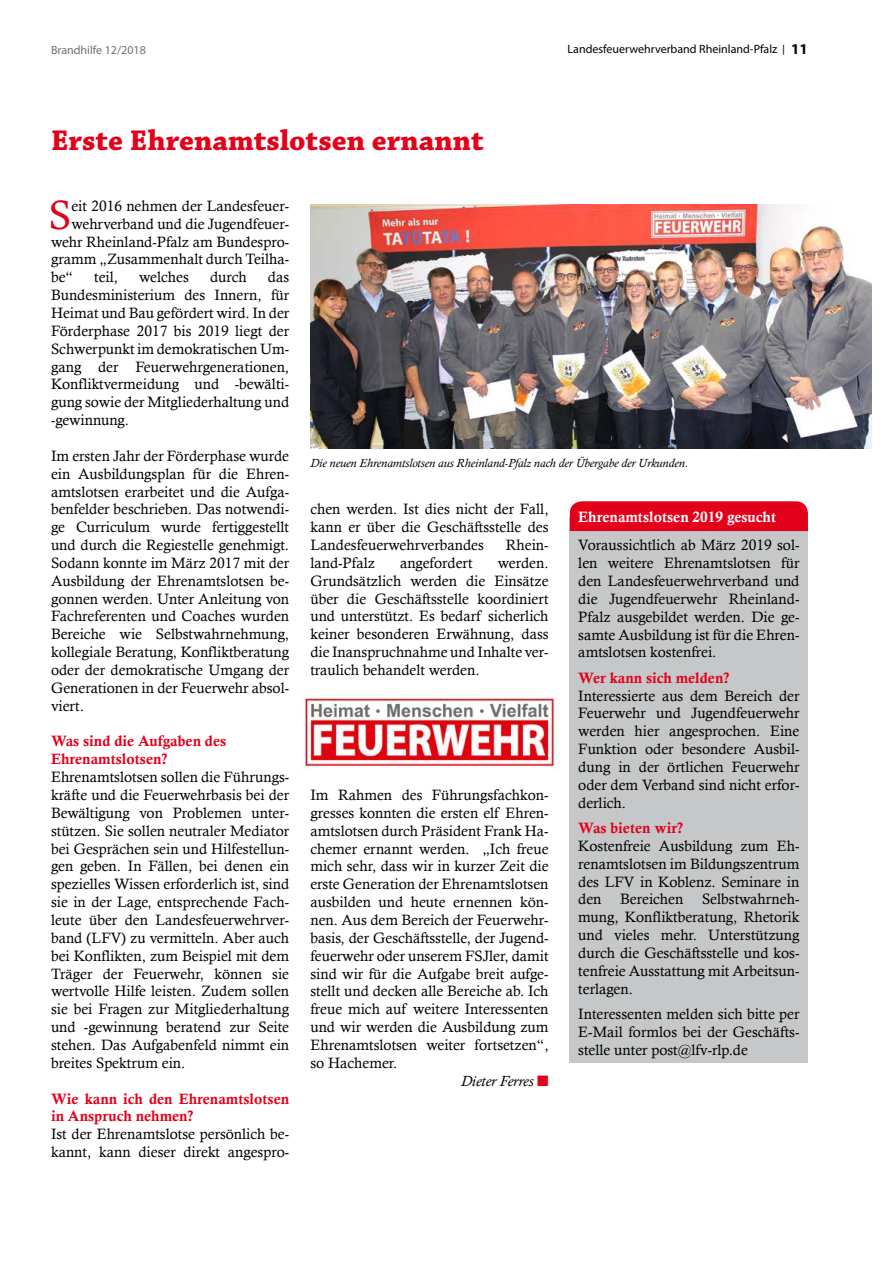
<style>
.page{position:relative;width:893px;height:1263px;background:#fff}
.page>*{position:absolute;margin:0;border:0;box-sizing:border-box;transform-origin:0 0}
.t1{font:40.95px "Calisto";color:#e2001a}
.t2{font:700 30px "Chaparral Pro";color:#e2001a}
.t3{font:15px/17.9px "Calisto";color:#000;text-align:justify}
.t4{font:15px/17.9px "Calis MT Bol";color:#e2001a}
.t5{font:15px "Calis MT Bol";color:#fff}
.t6{font:italic 15px "Calisto";color:#000}
.t7{font:italic 12px "Calisto";color:#000}
.t8{font:12px "Myriad Pro";color:#000}
.t9{font:12px "Myriad Pro";color:#707172}
.s1{font-family:"Calisto"}
.s2{font-family:"Myriad";font-weight:700;font-size:15px}
.s3{color:#e2001a}
</style>
<div class="page">
<div style="left:570px;top:517px;width:238px;height:546px;background:#c6c7c8"></div>
<div style="left:570px;top:501px;width:238px;height:30px;background:#e2001a"></div>
<img style="left:310px;top:204px;width:562px;height:244px">
<img style="left:302px;top:697px;width:256px;height:73px">
<p class="t9" style="left:51px;top:42px;width:96px">Brandhilfe 12/2018</p>
<p class="t8" style="left:568px;top:41px;width:242px">Landesfeuerwehrverband Rheinland-Pfalz <span class="s1">|</span> <span class="s2">11</span></p>
<h2 class="t2" style="left:51px;top:123px;width:434px">Erste Ehrenamtslotsen ernannt</h2>
<h1 class="t1" style="left:49px;top:191px;width:24px">S</h1>
<p class="t3" style="left:71px;top:197px;width:219px">eit 2016 nehmen der Landesfeuer-</p>
<p class="t3" style="left:71px;top:215px;width:219px">wehrverband und die Jugendfeuer-</p>
<p class="t3" style="left:51px;top:232px;width:240px">wehr Rheinland-Pfalz am Bundespro-</p>
<p class="t3" style="left:51px;top:250px;width:240px">gramm „Zusammenhalt durch Teilha-</p>
<p class="t3" style="left:51px;top:268px;width:24px">be“</p>
<p class="t3" style="left:94px;top:268px;width:25px">teil,</p>
<p class="t3" style="left:139px;top:268px;width:51px">welches</p>
<p class="t3" style="left:210px;top:268px;width:38px">durch</p>
<p class="t3" style="left:51px;top:268px;width:240px;text-indent:217px">das Bundesministerium des Innern, für Heimat und Bau gefördert wird. In der Förderphase 2017 bis 2019 liegt der Schwerpunkt im demokratischen Um&shy;gang der Feuerwehrgenerationen, Konfliktvermeidung und -bewälti&shy;gung sowie der Mitgliederhaltung und -gewinnung.</p>
<p class="t3" style="left:51px;top:447px;width:240px">Im ersten Jahr der Förderphase wurde ein Ausbildungsplan für die Ehren&shy;amtslotsen erarbeitet und die Aufga&shy;benfelder beschrieben. Das notwendi&shy;ge Curriculum wurde fertiggestellt und durch die Regiestelle genehmigt.<br>Sodann konnte im März 2017 mit der Ausbildung der Ehrenamtslotsen be&shy;gonnen werden. Unter Anleitung von Fachreferenten und Coaches wurden Bereiche wie Selbstwahrnehmung, kollegiale Beratung, Konfliktberatung oder der demokratische Umgang der Generationen in der Feuerwehr absol&shy;viert.</p>
<p class="t4" style="left:51px;top:732px;width:177px">Was sind die Aufgaben des<br>Ehrenamtslotsen?</p>
<p class="t3" style="left:51px;top:768px;width:240px">Ehrenamtslotsen sollen die Führungs&shy;kräfte und die Feuerwehrbasis bei der Bewältigung von Problemen unter&shy;stützen. Sie sollen neutraler Mediator bei Gesprächen sein und Hilfestellun&shy;gen geben. In Fällen, bei denen ein spezielles Wissen erforderlich ist, sind sie in der Lage, entsprechende Fach&shy;leute über den Landesfeuerwehrver&shy;band (LFV) zu vermitteln. Aber auch bei Konflikten, zum Beispiel mit dem Träger der Feuerwehr, können sie wertvolle Hilfe leisten. Zudem sollen sie bei Fragen zur Mitgliederhaltung und -gewinnung beratend zur Seite stehen. Das Aufgabenfeld nimmt ein breites Spektrum ein.</p>
<p class="t4" style="left:51px;top:1089px;width:240px">Wie kann ich den Ehrenamtslotsen in Anspruch nehmen?</p>
<p class="t3" style="left:51px;top:1125px;width:240px">Ist der Ehrenamtslotse persönlich be&shy;kannt, kann dieser direkt angespro-</p>
<p class="t7" style="left:310px;top:456px;width:379px">Die neuen Ehrenamtslotsen aus Rheinland-Pfalz nach der Übergabe der Urkunden.</p>
<p class="t3" style="left:310px;top:500px;width:240px">chen werden. Ist dies nicht der Fall, kann er über die Geschäftsstelle des Landesfeuerwehrverbandes</p>
<p class="t3" style="left:506px;top:536px;width:44px">Rhein-</p>
<p class="t3" style="left:310px;top:554px;width:240px;text-indent:187px">werden.<br>Grundsätzlich werden die Einsätze über die Geschäftsstelle koordiniert und unterstützt. Es bedarf sicherlich keiner besonderen Erwähnung, dass die Inanspruchnahme und Inhalte ver&shy;traulich behandelt werden.</p>
<p class="t3" style="left:310px;top:554px;width:66px">land-Pfalz</p>
<p class="t3" style="left:400px;top:554px;width:74px">angefordert</p>
<p class="t3" style="left:310px;top:786px;width:240px">Im Rahmen des Führungsfachkon-</p>
<p class="t3" style="left:310px;top:804px;width:240px">gresses konnten die ersten elf Ehren-</p>
<p class="t3" style="left:310px;top:821px;width:240px">amtslotsen durch Präsident Frank Ha-</p>
<p class="t3" style="left:310px;top:839px;width:240px">chemer ernannt werden. „Ich freue</p>
<p class="t3" style="left:310px;top:857px;width:240px">mich sehr, dass wir in kurzer Zeit die</p>
<p class="t3" style="left:310px;top:875px;width:240px">erste Generation der Ehrenamtslotsen</p>
<p class="t3" style="left:310px;top:893px;width:240px">ausbilden und heute ernennen kön-</p>
<p class="t3" style="left:310px;top:911px;width:240px">nen. Aus dem Bereich der Feuerwehr-</p>
<p class="t3" style="left:310px;top:929px;width:240px">basis, der Geschäftsstelle, der Jugend-</p>
<p class="t3" style="left:310px;top:946px;width:240px">feuerwehr oder unserem FSJler, damit</p>
<p class="t3" style="left:310px;top:964px;width:240px">sind wir für die Aufgabe breit aufge-</p>
<p class="t3" style="left:310px;top:982px;width:240px">stellt und decken alle Bereiche ab. Ich</p>
<p class="t3" style="left:310px;top:1000px;width:240px">freue mich auf weitere Interessenten</p>
<p class="t3" style="left:310px;top:1018px;width:240px">und wir werden die Ausbildung zum</p>
<p class="t3" style="left:310px;top:1036px;width:240px">Ehrenamtslotsen weiter fortsetzen“,</p>
<p class="t3" style="left:310px;top:1053px;width:88px">so Hachemer.</p>
<p class="t6" style="left:461px;top:1072px;width:89px">Dieter Ferres <span class="s3">■</span></p>
<p class="t5" style="left:578px;top:508px;width:199px">Ehrenamtslotsen 2019 gesucht</p>
<p class="t3" style="left:578px;top:536px;width:223px">Voraussichtlich ab März 2019 sol&shy;len weitere Ehrenamtslotsen für den Landesfeuerwehrverband und die Jugendfeuerwehr Rheinland-Pfalz ausgebildet werden. Die ge&shy;samte Ausbildung ist für die Ehren&shy;amtslotsen kostenfrei.</p>
<p class="t4" style="left:578px;top:669px;width:153px">Wer kann sich melden?</p>
<p class="t3" style="left:578px;top:686px;width:223px">Interessierte aus dem Bereich der Feuerwehr und Jugendfeuerwehr werden hier angesprochen. Eine Funktion oder besondere Ausbil&shy;dung in der örtlichen Feuerwehr oder dem Verband sind nicht erfor&shy;derlich.</p>
<p class="t4" style="left:578px;top:819px;width:107px">Was bieten wir?</p>
<p class="t3" style="left:578px;top:836px;width:223px">Kostenfreie Ausbildung zum Eh&shy;renamtslotsen im Bildungszentrum des LFV in Koblenz. Seminare in den Bereichen Selbstwahrneh&shy;mung, Konfliktberatung, Rhetorik und vieles mehr. Unterstützung durch die Geschäftsstelle und kos&shy;tenfreie Ausstattung mit Arbeitsun&shy;terlagen.</p>
<p class="t3" style="left:578px;top:1005px;width:223px">Interessenten melden sich bitte per E-Mail formlos bei der Geschäfts&shy;stelle unter post@lfv-rlp.de</p>
</div>
